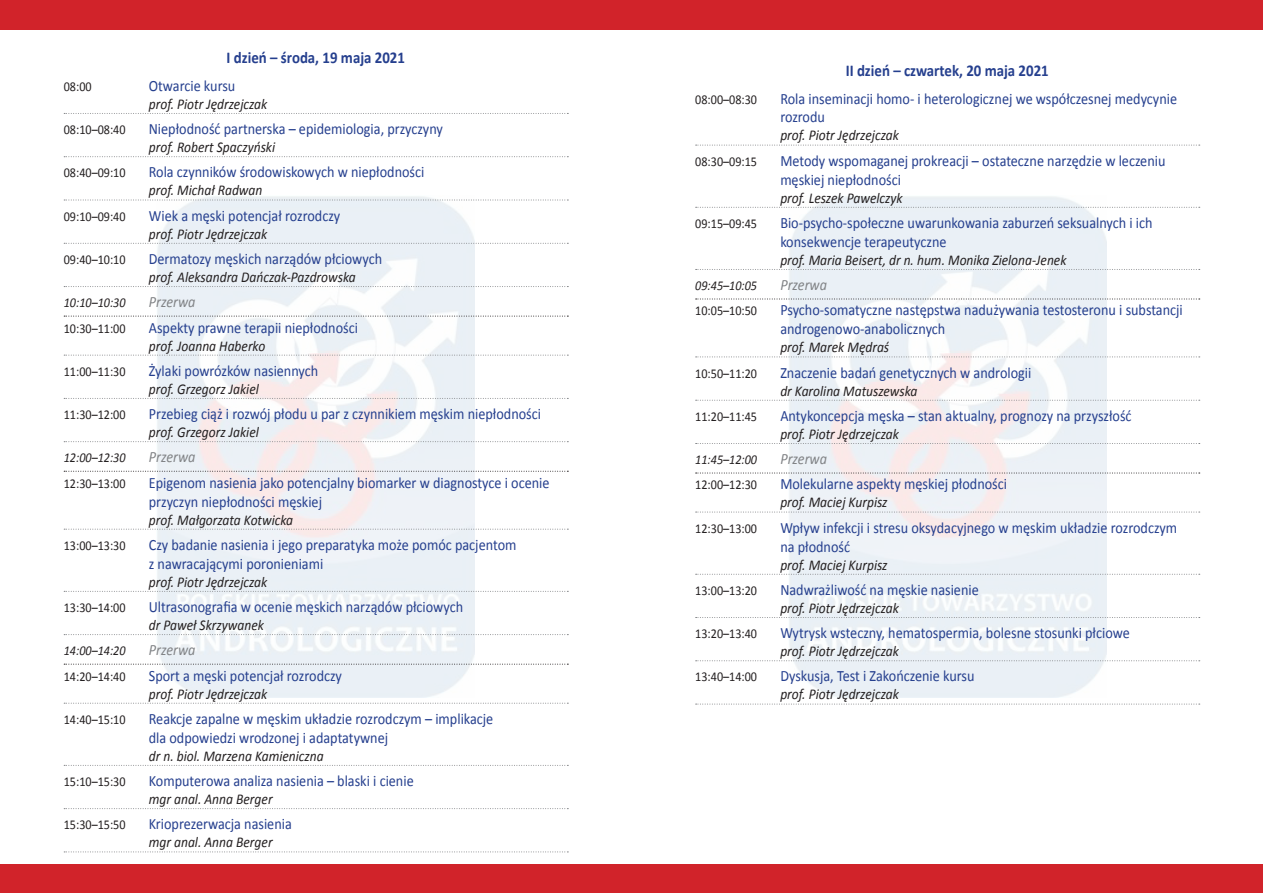
<style>
.page{position:relative;width:1263px;height:893px;background:#fff}
.page>*{position:absolute;margin:0;border:0;box-sizing:border-box;transform-origin:0 0}
.naglowek{font:700 16.5px "Calibri";color:#253f8e;scale:.9 1}
.tytul{font:15.75px/18.9px "Calibri";color:#253f8e;scale:.9 1}
.linia{font:italic 15.75px "Calibri";color:#808285;scale:.9 1}
.autor{font:italic 15px "Calibri";color:#231f20;scale:.9 1}
.tytul-2{font:13.5px "Calibri";color:#231f20;scale:.9 1}
.linia-2{font:italic 13.5px "Calibri";color:#231f20;scale:.9 1}
</style>
<div class="page">
<img style="left:788px;top:196px;width:318px;height:502px">
<img style="left:157px;top:196px;width:318px;height:502px">
<div style="left:0;top:0;width:1263px;height:30px;background:#d1232a"></div>
<div style="left:0;top:864px;width:1263px;height:29px;background:#d1232a"></div>
<svg style="left:64px;top:113px;width:504px;height:1px"></svg>
<svg style="left:64px;top:156px;width:504px;height:1px"></svg>
<svg style="left:64px;top:200px;width:504px;height:1px"></svg>
<svg style="left:64px;top:243px;width:504px;height:1px"></svg>
<svg style="left:64px;top:286px;width:504px;height:1px"></svg>
<svg style="left:64px;top:316px;width:504px;height:1px"></svg>
<svg style="left:64px;top:355px;width:504px;height:1px"></svg>
<svg style="left:64px;top:398px;width:504px;height:1px"></svg>
<svg style="left:64px;top:441px;width:504px;height:1px"></svg>
<svg style="left:64px;top:471px;width:504px;height:1px"></svg>
<svg style="left:64px;top:529px;width:504px;height:1px"></svg>
<svg style="left:64px;top:591px;width:504px;height:1px"></svg>
<svg style="left:64px;top:634px;width:504px;height:1px"></svg>
<svg style="left:64px;top:664px;width:504px;height:1px"></svg>
<svg style="left:64px;top:703px;width:504px;height:1px"></svg>
<svg style="left:64px;top:765px;width:504px;height:1px"></svg>
<svg style="left:64px;top:808px;width:504px;height:1px"></svg>
<svg style="left:64px;top:851px;width:504px;height:1px"></svg>
<svg style="left:696px;top:145px;width:504px;height:1px"></svg>
<svg style="left:696px;top:207px;width:504px;height:1px"></svg>
<svg style="left:696px;top:269px;width:504px;height:1px"></svg>
<svg style="left:696px;top:299px;width:504px;height:1px"></svg>
<svg style="left:696px;top:357px;width:504px;height:1px"></svg>
<svg style="left:696px;top:400px;width:504px;height:1px"></svg>
<svg style="left:696px;top:443px;width:504px;height:1px"></svg>
<svg style="left:696px;top:473px;width:504px;height:1px"></svg>
<svg style="left:696px;top:512px;width:504px;height:1px"></svg>
<svg style="left:696px;top:574px;width:504px;height:1px"></svg>
<svg style="left:696px;top:617px;width:504px;height:1px"></svg>
<svg style="left:696px;top:660px;width:504px;height:1px"></svg>
<svg style="left:696px;top:704px;width:504px;height:1px"></svg>
<p class="naglowek" style="left:227px;top:47px;width:200px">I dzień – środa, 19 maja 2021</p>
<p class="tytul-2" style="left:64px;top:78px;width:32px">08:00</p>
<p class="tytul" style="left:149px;top:76px;width:98px">Otwarcie kursu</p>
<p class="autor" style="left:149px;top:94px;width:133px">prof. Piotr Jędrzejczak</p>
<p class="tytul-2" style="left:64px;top:121px;width:70px">08:10–08:40</p>
<p class="tytul" style="left:149px;top:119px;width:328px">Niepłodność partnerska – epidemiologia, przyczyny</p>
<p class="autor" style="left:149px;top:137px;width:142px">prof. Robert Spaczyński</p>
<p class="tytul-2" style="left:64px;top:164px;width:70px">08:40–09:10</p>
<p class="tytul" style="left:149px;top:163px;width:308px">Rola czynników środowiskowych w niepłodności</p>
<p class="autor" style="left:149px;top:180px;width:128px">prof. Michał Radwan</p>
<p class="tytul-2" style="left:64px;top:208px;width:70px">09:10–09:40</p>
<p class="tytul" style="left:149px;top:206px;width:214px">Wiek a męski potencjał rozrodczy</p>
<p class="autor" style="left:149px;top:223px;width:133px">prof. Piotr Jędrzejczak</p>
<p class="tytul-2" style="left:64px;top:251px;width:70px">09:40–10:10</p>
<p class="tytul" style="left:149px;top:249px;width:261px">Dermatozy męskich narządów płciowych</p>
<p class="autor" style="left:149px;top:267px;width:231px">prof. Aleksandra Dańczak-Pazdrowska</p>
<p class="linia-2" style="left:64px;top:294px;width:70px">10:10–10:30</p>
<p class="linia" style="left:149px;top:291px;width:53px">Przerwa</p>
<p class="tytul-2" style="left:64px;top:319px;width:70px">10:30–11:00</p>
<p class="tytul" style="left:149px;top:318px;width:234px">Aspekty prawne terapii niepłodności</p>
<p class="autor" style="left:149px;top:335px;width:131px">prof. Joanna Haberko</p>
<p class="tytul-2" style="left:64px;top:363px;width:70px">11:00–11:30</p>
<p class="tytul" style="left:149px;top:361px;width:190px">Żylaki powrózków nasiennych</p>
<p class="autor" style="left:149px;top:379px;width:124px">prof. Grzegorz Jakiel</p>
<p class="tytul-2" style="left:64px;top:406px;width:70px">11:30–12:00</p>
<p class="tytul" style="left:149px;top:404px;width:437px">Przebieg ciąż i rozwój płodu u par z czynnikiem męskim niepłodności</p>
<p class="autor" style="left:149px;top:422px;width:124px">prof. Grzegorz Jakiel</p>
<p class="linia-2" style="left:64px;top:449px;width:70px">12:00–12:30</p>
<p class="linia" style="left:149px;top:446px;width:53px">Przerwa</p>
<p class="tytul-2" style="left:64px;top:475px;width:70px">12:30–13:00</p>
<p class="tytul" style="left:149px;top:473px;width:447px">Epigenom nasienia jako potencjalny biomarker w diagnostyce i ocenie przyczyn niepłodności męskiej</p>
<p class="autor" style="left:149px;top:509px;width:162px">prof. Małgorzata Kotwicka</p>
<p class="tytul-2" style="left:64px;top:537px;width:70px">13:00–13:30</p>
<p class="tytul" style="left:149px;top:535px;width:410px">Czy badanie nasienia i jego preparatyka może pomóc pacjentom z nawracającymi poronieniami</p>
<p class="autor" style="left:149px;top:571px;width:133px">prof. Piotr Jędrzejczak</p>
<p class="tytul-2" style="left:64px;top:599px;width:70px">13:30–14:00</p>
<p class="tytul" style="left:149px;top:597px;width:351px">Ultrasonografia w ocenie męskich narządów płciowych</p>
<p class="autor" style="left:149px;top:615px;width:129px">dr Paweł Skrzywanek</p>
<p class="linia-2" style="left:64px;top:642px;width:70px">14:00–14:20</p>
<p class="linia" style="left:149px;top:639px;width:53px">Przerwa</p>
<p class="tytul-2" style="left:64px;top:667px;width:70px">14:20–14:40</p>
<p class="tytul" style="left:149px;top:666px;width:216px">Sport a męski potencjał rozrodczy</p>
<p class="autor" style="left:149px;top:683px;width:133px">prof. Piotr Jędrzejczak</p>
<p class="tytul-2" style="left:64px;top:711px;width:70px">14:40–15:10</p>
<p class="tytul" style="left:149px;top:709px;width:384px">Reakcje zapalne w męskim układzie rozrodczym – implikacje dla odpowiedzi wrodzonej i adaptatywnej</p>
<p class="autor" style="left:149px;top:745px;width:196px">dr n. biol. Marzena Kamieniczna</p>
<p class="tytul-2" style="left:64px;top:773px;width:70px">15:10–15:30</p>
<p class="tytul" style="left:149px;top:771px;width:296px">Komputerowa analiza nasienia – blaski i cienie</p>
<p class="autor" style="left:149px;top:789px;width:139px">mgr anal. Anna Berger</p>
<p class="tytul-2" style="left:64px;top:816px;width:70px">15:30–15:50</p>
<p class="tytul" style="left:149px;top:815px;width:160px">Krioprezerwacja nasienia</p>
<p class="autor" style="left:149px;top:832px;width:139px">mgr anal. Anna Berger</p>
<p class="naglowek" style="left:846px;top:60px;width:227px">II dzień – czwartek, 20 maja 2021</p>
<p class="tytul-2" style="left:695px;top:91px;width:70px">08:00–08:30</p>
<p class="tytul" style="left:780px;top:89px;width:442px">Rola inseminacji homo- i heterologicznej we współczesnej medycynie rozrodu</p>
<p class="autor" style="left:780px;top:125px;width:133px">prof. Piotr Jędrzejczak</p>
<p class="tytul-2" style="left:695px;top:153px;width:70px">08:30–09:15</p>
<p class="tytul" style="left:780px;top:151px;width:429px">Metody wspomaganej prokreacji – ostateczne narzędzie w leczeniu męskiej niepłodności</p>
<p class="autor" style="left:780px;top:187px;width:138px">prof. Leszek Pawelczyk</p>
<p class="tytul-2" style="left:695px;top:215px;width:70px">09:15–09:45</p>
<p class="tytul" style="left:780px;top:213px;width:415px">Bio-psycho-społeczne uwarunkowania zaburzeń seksualnych i ich konsekwencje terapeutyczne</p>
<p class="autor" style="left:780px;top:250px;width:319px">prof. Maria Beisert, dr n. hum. Monika Zielona-Jenek</p>
<p class="linia-2" style="left:695px;top:276px;width:70px">09:45–10:05</p>
<p class="linia" style="left:780px;top:274px;width:53px">Przerwa</p>
<p class="tytul-2" style="left:695px;top:302px;width:70px">10:05–10:50</p>
<p class="tytul" style="left:780px;top:301px;width:449px">Psycho-somatyczne następstwa nadużywania testosteronu i substancji androgenowo-anabolicznych</p>
<p class="autor" style="left:780px;top:337px;width:122px">prof. Marek Mędraś</p>
<p class="tytul-2" style="left:695px;top:365px;width:70px">10:50–11:20</p>
<p class="tytul" style="left:780px;top:363px;width:280px">Znaczenie badań genetycznych w andrologii</p>
<p class="autor" style="left:780px;top:380px;width:154px">dr Karolina Matuszewska</p>
<p class="tytul-2" style="left:695px;top:408px;width:70px">11:20–11:45</p>
<p class="tytul" style="left:780px;top:406px;width:392px">Antykoncepcja męska – stan aktualny, prognozy na przyszłość</p>
<p class="autor" style="left:780px;top:424px;width:133px">prof. Piotr Jędrzejczak</p>
<p class="linia-2" style="left:695px;top:450px;width:70px">11:45–12:00</p>
<p class="linia" style="left:780px;top:448px;width:53px">Przerwa</p>
<p class="tytul-2" style="left:695px;top:476px;width:70px">12:00–12:30</p>
<p class="tytul" style="left:780px;top:475px;width:253px">Molekularne aspekty męskiej płodności</p>
<p class="autor" style="left:780px;top:492px;width:121px">prof. Maciej Kurpisz</p>
<p class="tytul-2" style="left:695px;top:520px;width:70px">12:30–13:00</p>
<p class="tytul" style="left:780px;top:518px;width:443px">Wpływ infekcji i stresu oksydacyjnego w męskim układzie rozrodczym na płodność</p>
<p class="autor" style="left:780px;top:554px;width:121px">prof. Maciej Kurpisz</p>
<p class="tytul-2" style="left:695px;top:582px;width:70px">13:00–13:20</p>
<p class="tytul" style="left:780px;top:580px;width:222px">Nadwrażliwość na męskie nasienie</p>
<p class="autor" style="left:780px;top:598px;width:133px">prof. Piotr Jędrzejczak</p>
<p class="tytul-2" style="left:695px;top:625px;width:70px">13:20–13:40</p>
<p class="tytul" style="left:780px;top:623px;width:390px">Wytrysk wsteczny, hematospermia, bolesne stosunki płciowe</p>
<p class="autor" style="left:780px;top:641px;width:133px">prof. Piotr Jędrzejczak</p>
<p class="tytul-2" style="left:695px;top:668px;width:70px">13:40–14:00</p>
<p class="tytul" style="left:780px;top:667px;width:217px">Dyskusja, Test i Zakończenie kursu</p>
<p class="autor" style="left:780px;top:684px;width:133px">prof. Piotr Jędrzejczak</p>
</div>
